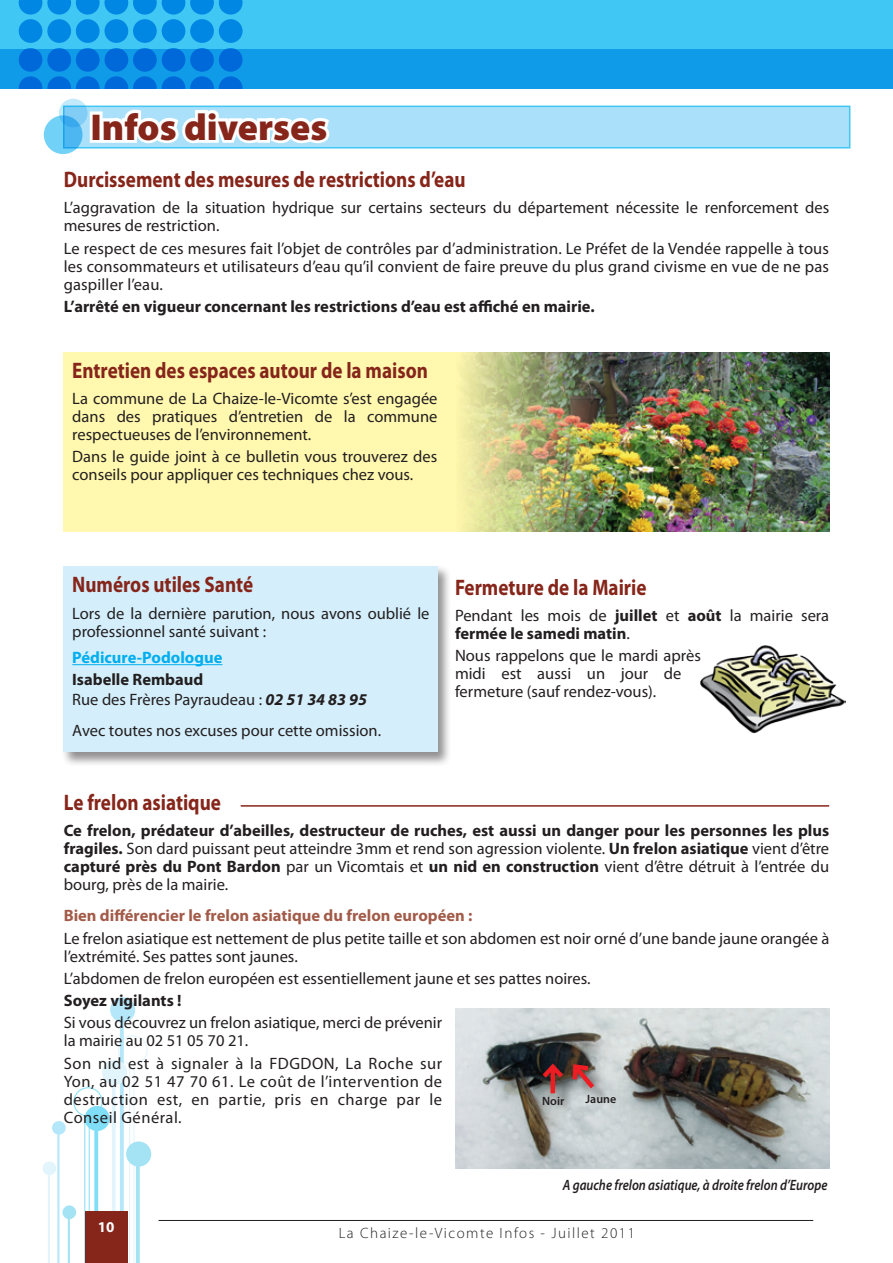
<style>
.page{position:relative;width:893px;height:1263px;background:#fff}
.page>*{position:absolute;margin:0;border:0;box-sizing:border-box;transform-origin:0 0}
.t1{font:900 37.5px "Myriad Pro";color:#86251a}
.t2{font:700 22.5px "Myriad Pro";color:#86251a;scale:.85 1}
.t3{font:16.5px/18px "Myriad Pro";color:#231f20}
.t4{font:700 16.5px/18px "Myriad Pro";color:#231f20;text-align:justify}
.t5{font:700 16.5px "Myriad Pro";color:#a35b49}
.t6{font:700 16.5px "Myriad Pro";color:#00aeef}
.t7{font:italic 600 15px "Myriad Pro";color:#231f20;scale:.85 1}
.t8{font:300 15px "Myriad Pro";letter-spacing:.1em;color:#231f20}
.t9{font:700 15px "Myriad Pro";color:#fff}
.t10{font:600 12px "Myriad Pro";color:#231f20}
.s1{font-weight:700}
.s2{font-weight:700;font-style:italic}
.s3{font-weight:400}
</style>
<div class="page">
<div style="left:0;top:0;width:893px;height:88px;background:#40c7f4"></div>
<div style="left:0;top:49px;width:893px;height:39px;background:#109be9"></div>
<div style="left:133px;top:19px;width:24px;height:24px;background:#0087e4;border-radius:50%"></div>
<div style="left:133px;top:48px;width:24px;height:24px;background:#0069da;border-radius:50%"></div>
<div style="left:162px;top:19px;width:23px;height:24px;background:#0087e4;border-radius:50%"></div>
<div style="left:162px;top:48px;width:23px;height:24px;background:#0069da;border-radius:50%"></div>
<div style="left:190px;top:19px;width:24px;height:24px;background:#0087e4;border-radius:50%"></div>
<div style="left:190px;top:48px;width:24px;height:24px;background:#0069da;border-radius:50%"></div>
<div style="left:219px;top:19px;width:24px;height:24px;background:#0087e4;border-radius:50%"></div>
<div style="left:219px;top:48px;width:24px;height:24px;background:#0069da;border-radius:50%"></div>
<div style="left:19px;top:19px;width:23px;height:24px;background:#0087e4;border-radius:50%"></div>
<div style="left:19px;top:48px;width:23px;height:24px;background:#0069da;border-radius:50%"></div>
<div style="left:47px;top:19px;width:24px;height:24px;background:#0087e4;border-radius:50%"></div>
<div style="left:47px;top:48px;width:24px;height:24px;background:#0069da;border-radius:50%"></div>
<div style="left:76px;top:19px;width:24px;height:24px;background:#0087e4;border-radius:50%"></div>
<div style="left:76px;top:48px;width:24px;height:24px;background:#0069da;border-radius:50%"></div>
<svg style="left:19px;top:0;width:224px;height:15px"></svg>
<div style="left:105px;top:19px;width:23px;height:24px;background:#0087e4;border-radius:50%"></div>
<div style="left:105px;top:48px;width:23px;height:24px;background:#0069da;border-radius:50%"></div>
<svg style="left:19px;top:76px;width:224px;height:12px"></svg>
<svg style="left:43px;top:997px;width:108px;height:266px"></svg>
<div style="left:85px;top:1212px;width:43px;height:51px;background:#86251a"></div>
<hr style="left:159px;top:1220px;width:654px;height:1px;background:#231f20">
<div style="left:63px;top:106px;width:787px;height:43px;background:#aae0f9;border:2px solid #40c7f4"></div>
<svg style="left:44px;top:115px;width:38px;height:39px"></svg>
<svg style="left:59px;top:99px;width:29px;height:28px"></svg>
<hr style="left:892px;top:49px;width:1px;height:39px;background:#40c7f4">
<div style="left:62px;top:564px;width:390px;height:202px;background:#231f20;opacity:.5"></div>
<div style="left:64px;top:567px;width:374px;height:185px;background:#d4effb"></div>
<hr style="left:72px;top:664px;width:150px;height:1px;background:#00aeef">
<div style="left:90px;top:111px;width:13px;height:32px;border:6px solid #fff"></div>
<svg style="left:98px;top:107px;width:234px;height:37px"></svg>
<hr style="left:241px;top:805px;width:588px;height:2px;background:#86251a">
<img style="left:455px;top:1009px;width:374px;height:159px">
<div style="left:64px;top:352px;width:765px;height:179px;background:#fff8ae"></div>
<img style="left:461px;top:352px;width:368px;height:179px">
<img style="left:701px;top:645px;width:144px;height:88px">
<div style="left:545px;top:1066px;width:34px;height:44px;background:#231f20;opacity:.5"></div>
<div style="left:575px;top:1066px;width:36px;height:40px;background:#231f20;opacity:.5"></div>
<svg style="left:538px;top:1060px;width:61px;height:33px;background:#815757"></svg>
<h1 class="t1" style="left:90px;top:106px;width:238px">Infos diverses</h1>
<h2 class="t2" style="left:64px;top:165px;width:474px">Durcissement des mesures de restrictions d’eau</h2>
<p class="t3" style="left:64px;top:199px;width:767px">L’aggravation de la situation hydrique sur certains secteurs du département nécessite le renforcement des mesures de restriction.</p>
<p class="t3" style="left:64px;top:239px;width:767px;text-align:justify">Le respect de ces mesures fait l’objet de contrôles par d’administration. Le Préfet de la Vendée rappelle à tous les consommateurs et utilisateurs d’eau qu’il convient de faire preuve du plus grand civisme en vue de ne pas gaspiller l’eau.</p>
<p class="t4" style="left:64px;top:297px;width:532px">L’arrêté en vigueur concernant les restrictions d’eau est affiché en mairie.</p>
<h2 class="t2" style="left:72px;top:355px;width:420px">Entretien des espaces autour de la maison</h2>
<p class="t3" style="left:72px;top:389px;width:367px;text-align:justify">La commune de La Chaize-le-Vicomte s’est engagée dans des pratiques d’entretien de la commune respectueuses de l’environnement.</p>
<p class="t3" style="left:72px;top:448px;width:367px">Dans le guide joint à ce bulletin vous trouverez des conseils pour appliquer ces techniques chez vous.</p>
<h2 class="t2" style="left:72px;top:570px;width:214px">Numéros utiles Santé</h2>
<p class="t3" style="left:72px;top:604px;width:359px">Lors de la dernière parution, nous avons oublié le professionnel santé suivant :</p>
<p class="t6" style="left:72px;top:647px;width:152px">Pédicure-Podologue</p>
<p class="t3" style="left:72px;top:669px;width:296px;line-height:20.1px"><span class="s1">Isabelle Rembaud<br></span>Rue des Frères Payraudeau : <span class="s2">02 51 34 83 95</span></p>
<p class="t3" style="left:72px;top:721px;width:310px">Avec toutes nos excuses pour cette omission.</p>
<h2 class="t2" style="left:455px;top:572px;width:227px">Fermeture de la Mairie</h2>
<p class="t3" style="left:455px;top:606px;width:376px">Pendant les mois de <span class="s1">juillet</span> et <span class="s1">août</span> la mairie sera <span class="s1">fermée le samedi matin</span>.</p>
<p class="t3" style="left:455px;top:646px;width:247px">Nous rappelons que le mardi après midi est aussi un jour de fermeture (sauf rendez-vous).</p>
<h2 class="t2" style="left:64px;top:788px;width:186px">Le frelon asiatique</h2>
<p class="t4" style="left:64px;top:821px;width:767px">Ce frelon, prédateur d’abeilles, destructeur de ruches, est aussi un danger pour les personnes les plus fragiles. <span class="s3">Son dard puissant peut atteindre 3mm et rend son agression violente.</span> Un frelon asiatique <span class="s3">vient d’être </span>capturé près du Pont Bardon <span class="s3">par un Vicomtais et</span> un nid en construction <span class="s3">vient d’être détruit à l’entrée du bourg, près de la mairie.</span></p>
<p class="t5" style="left:64px;top:905px;width:410px">Bien différencier le frelon asiatique du frelon européen :</p>
<p class="t3" style="left:64px;top:929px;width:767px">Le frelon asiatique est nettement de plus petite taille et son abdomen est noir orné d’une bande jaune orangée à l’extrémité. Ses pattes sont jaunes.</p>
<p class="t3" style="left:64px;top:969px;width:528px">L’abdomen de frelon européen est essentiellement jaune et ses pattes noires.</p>
<p class="t4" style="left:64px;top:991px;width:119px">Soyez vigilants !</p>
<p class="t3" style="left:64px;top:1013px;width:380px">Si vous découvrez un frelon asiatique, merci de prévenir la mairie au 02 51 05 70 21.</p>
<p class="t3" style="left:64px;top:1054px;width:380px;text-align:justify">Son nid est à signaler à la FDGDON, La Roche sur Yon, au 02 51 47 70 61. Le coût de l’intervention de destruction est, en partie, pris en charge par le Conseil Général.</p>
<p class="t10" style="left:542px;top:1093px;width:24px">Noir</p>
<p class="t10" style="left:586px;top:1091px;width:32px">Jaune</p>
<p class="t9" style="left:98px;top:1217px;width:18px">10</p>
<p class="t7" style="left:563px;top:1175px;width:313px">A gauche frelon asiatique, à droite frelon d’Europe</p>
<p class="t8" style="left:339px;top:1225px;width:298px">La Chaize-le-Vicomte Infos - Juillet 2011</p>
</div>
